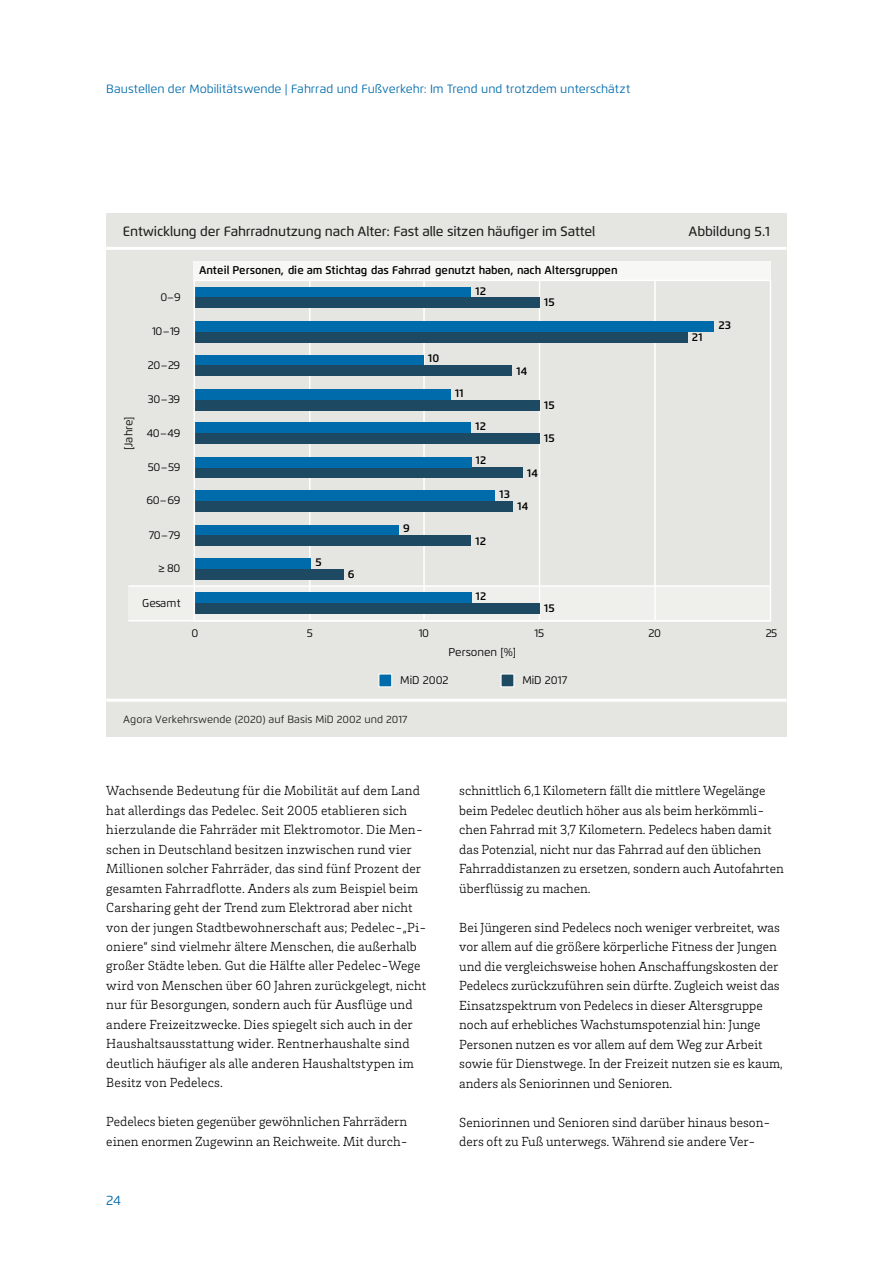
<style>
.page{position:relative;width:893px;height:1263px;background:#fff}
.page>*{position:absolute;margin:0;border:0;box-sizing:border-box;transform-origin:0 0}
.t1{font:300 13.5px/19.5px "Brix Slab";color:#000}
.t2{font:500 13.5px "Flexo";letter-spacing:-.01em;color:#1d1d1b}
.t3{font:13.5px "Flexo";color:#006bab}
.t4{font:12px "Flexo";color:#006bab}
.t5{font:600 11.25px/20.4px "Flexo";color:#000}
.t6{font:11.25px "Flexo";color:#000}
.t7{font:600 11.25px "Flexo";color:#000;scale:.95 1}
.t8{font:10.5px "Flexo";letter-spacing:.005em;color:#1d1d1b}
</style>
<div class="page">
<div style="left:106px;top:213px;width:681px;height:523px;background:#e5e6e1"></div>
<hr style="left:106px;top:247px;width:680px;height:3px;background:#fff">
<hr style="left:106px;top:699px;width:681px;height:3px;background:#fff">
<div style="left:128px;top:586px;width:642px;height:35px;background:#efefec"></div>
<hr style="left:128px;top:585px;width:642px;height:2px;background:#fff">
<hr style="left:128px;top:620px;width:642px;height:1px;background:#fff">
<div style="left:194px;top:261px;width:577px;height:19px;background:#f7f7f5"></div>
<div style="left:379px;top:674px;width:13px;height:13px;background:#006bab"></div>
<div style="left:379px;top:674px;width:13px;height:13px;border:1px solid #fff"></div>
<div style="left:501px;top:674px;width:13px;height:13px;background:#1d4a62"></div>
<hr style="left:309px;top:280px;width:2px;height:341px;background:#fff">
<hr style="left:423px;top:280px;width:2px;height:341px;background:#fff">
<hr style="left:539px;top:280px;width:1px;height:341px;background:#fff">
<hr style="left:654px;top:280px;width:2px;height:341px;background:#fff">
<div style="left:195px;top:321px;width:519px;height:11px;background:#006bab"></div>
<div style="left:195px;top:355px;width:229px;height:10px;background:#006bab"></div>
<div style="left:195px;top:389px;width:256px;height:11px;background:#006bab"></div>
<div style="left:195px;top:490px;width:300px;height:11px;background:#006bab"></div>
<div style="left:195px;top:525px;width:204px;height:10px;background:#006bab"></div>
<div style="left:195px;top:558px;width:116px;height:11px;background:#006bab"></div>
<div style="left:195px;top:332px;width:493px;height:11px;background:#1d4a62"></div>
<div style="left:195px;top:365px;width:317px;height:11px;background:#1d4a62"></div>
<div style="left:195px;top:467px;width:328px;height:11px;background:#1d4a62"></div>
<div style="left:195px;top:501px;width:318px;height:11px;background:#1d4a62"></div>
<div style="left:195px;top:535px;width:276px;height:11px;background:#1d4a62"></div>
<div style="left:195px;top:569px;width:149px;height:10px;background:#1d4a62"></div>
<div style="left:195px;top:603px;width:345px;height:11px;background:#1d4a62"></div>
<div style="left:195px;top:287px;width:276px;height:11px;background:#006bab"></div>
<div style="left:195px;top:423px;width:276px;height:10px;background:#006bab"></div>
<div style="left:195px;top:457px;width:277px;height:10px;background:#006bab"></div>
<div style="left:195px;top:592px;width:277px;height:11px;background:#006bab"></div>
<div style="left:195px;top:298px;width:345px;height:10px;background:#1d4a62"></div>
<div style="left:195px;top:400px;width:345px;height:10px;background:#1d4a62"></div>
<div style="left:195px;top:433px;width:345px;height:11px;background:#1d4a62"></div>
<div style="left:194px;top:280px;width:577px;height:341px;border:2px solid #fff"></div>
<p class="t4" style="left:106px;top:82px;width:525px">Baustellen der Mobilitätswende | Fahrrad und Fußverkehr: Im Trend und trotzdem unterschätzt</p>
<p class="t2" style="left:123px;top:224px;width:474px">Entwicklung der Fahrradnutzung nach Alter: Fast alle sitzen häufiger im Sattel</p>
<p class="t2" style="left:688px;top:224px;width:83px">Abbildung 5.1</p>
<p class="t6" style="left:122px;top:450px;width:35px;rotate:-90deg">[Jahre]</p>
<p class="t6" style="left:161px;top:290px;width:22px">0–9</p>
<p class="t6" style="left:152px;top:324px;width:30px">10–19</p>
<p class="t6" style="left:148px;top:358px;width:34px">20–29</p>
<p class="t6" style="left:148px;top:392px;width:34px">30–39</p>
<p class="t6" style="left:147px;top:426px;width:35px">40–49</p>
<p class="t6" style="left:148px;top:460px;width:34px">50–59</p>
<p class="t6" style="left:146px;top:494px;width:35px">60–69</p>
<p class="t6" style="left:149px;top:528px;width:33px">70–79</p>
<p class="t6" style="left:158px;top:561px;width:24px">≥ 80</p>
<p class="t6" style="left:142px;top:596px;width:40px">Gesamt</p>
<p class="t5" style="left:475px;top:260px;width:144px;text-indent:-276px">Anteil Personen, die am Stichtag das Fahrrad genutzt haben, nach Altersgruppen<br>12</p>
<p class="t5" style="left:315px;top:551px;width:8px">5</p>
<p class="t5" style="left:348px;top:564px;width:8px">6</p>
<p class="t5" style="left:544px;top:292px;width:12px">15</p>
<p class="t5" style="left:403px;top:518px;width:8px">9</p>
<p class="t5" style="left:428px;top:348px;width:13px">10</p>
<p class="t5" style="left:455px;top:382px;width:10px">11</p>
<p class="t5" style="left:476px;top:416px;width:12px">12</p>
<p class="t7" style="left:476px;top:454px;width:12px">12</p>
<p class="t5" style="left:475px;top:530px;width:12px">12</p>
<p class="t5" style="left:516px;top:360px;width:12px">14</p>
<p class="t5" style="left:544px;top:395px;width:12px">15</p>
<p class="t5" style="left:544px;top:428px;width:12px">15</p>
<p class="t5" style="left:499px;top:484px;width:12px">13</p>
<p class="t5" style="left:527px;top:462px;width:12px">14</p>
<p class="t5" style="left:518px;top:496px;width:12px">14</p>
<p class="t7" style="left:476px;top:589px;width:12px">12</p>
<p class="t5" style="left:544px;top:598px;width:12px">15</p>
<p class="t5" style="left:692px;top:327px;width:12px">21</p>
<p class="t5" style="left:718px;top:315px;width:14px">23</p>
<p class="t6" style="left:191px;top:626px;width:8px">0</p>
<p class="t6" style="left:307px;top:626px;width:8px">5</p>
<p class="t6" style="left:419px;top:626px;width:12px">10</p>
<p class="t6" style="left:535px;top:626px;width:11px">15</p>
<p class="t6" style="left:649px;top:626px;width:14px">20</p>
<p class="t6" style="left:766px;top:626px;width:13px">25</p>
<p class="t6" style="left:449px;top:645px;width:69px">Personen [%]</p>
<p class="t6" style="left:400px;top:673px;width:50px">MiD 2002</p>
<p class="t6" style="left:522px;top:673px;width:46px">MiD 2017</p>
<p class="t8" style="left:123px;top:713px;width:286px">Agora Verkehrswende (2020) auf Basis MiD 2002 und 2017</p>
<p class="t1" style="left:106px;top:780px;width:322px">Wachsende Bedeutung für die Mobilität auf dem Land hat allerdings das Pedelec. Seit 2005 etablieren sich hierzulande die Fahrräder mit Elektromotor. Die Men&shy;schen in Deutschland besitzen inzwischen rund vier Millionen solcher Fahrräder, das sind fünf Prozent der gesamten Fahrradflotte. Anders als zum Beispiel beim Carsharing geht der Trend zum Elektrorad aber nicht von der jungen Stadtbewohnerschaft aus; Pedelec-„Pi&shy;oniere“ sind vielmehr ältere Menschen, die außerhalb großer Städte leben. Gut die Hälfte aller Pedelec-Wege wird von Menschen über 60 Jahren zurückgelegt, nicht nur für Besorgungen, sondern auch für Ausflüge und andere Freizeitzwecke. Dies spiegelt sich auch in der Haushaltsausstattung wider. Rentnerhaushalte sind deutlich häufiger als alle anderen Haushaltstypen im Besitz von Pedelecs.</p>
<p class="t1" style="left:106px;top:1112px;width:303px">Pedelecs bieten gegenüber gewöhnlichen Fahrrädern einen enormen Zugewinn an Reichweite. Mit durch-</p>
<p class="t3" style="left:106px;top:1192px;width:16px">24</p>
<p class="t1" style="left:459px;top:780px;width:326px">schnittlich 6,1 Kilometern fällt die mittlere Wegelänge beim Pedelec deutlich höher aus als beim herkömmli&shy;chen Fahrrad mit 3,7 Kilometern. Pedelecs haben damit das Potenzial, nicht nur das Fahrrad auf den üblichen Fahrraddistanzen zu ersetzen, sondern auch Autofahrten überflüssig zu machen.</p>
<p class="t1" style="left:459px;top:917px;width:325px">Bei Jüngeren sind Pedelecs noch weniger verbreitet, was vor allem auf die größere körperliche Fitness der Jungen und die vergleichsweise hohen Anschaffungskosten der Pedelecs zurückzuführen sein dürfte. Zugleich weist das Einsatzspektrum von Pedelecs in dieser Altersgruppe noch auf erhebliches Wachstumspotenzial hin: Junge Personen nutzen es vor allem auf dem Weg zur Arbeit sowie für Dienstwege. In der Freizeit nutzen sie es kaum, anders als Seniorinnen und Senioren.</p>
<p class="t1" style="left:459px;top:1112px;width:313px">Seniorinnen und Senioren sind darüber hinaus beson&shy;ders oft zu Fuß unterwegs. Während sie andere Ver-</p>
</div>
